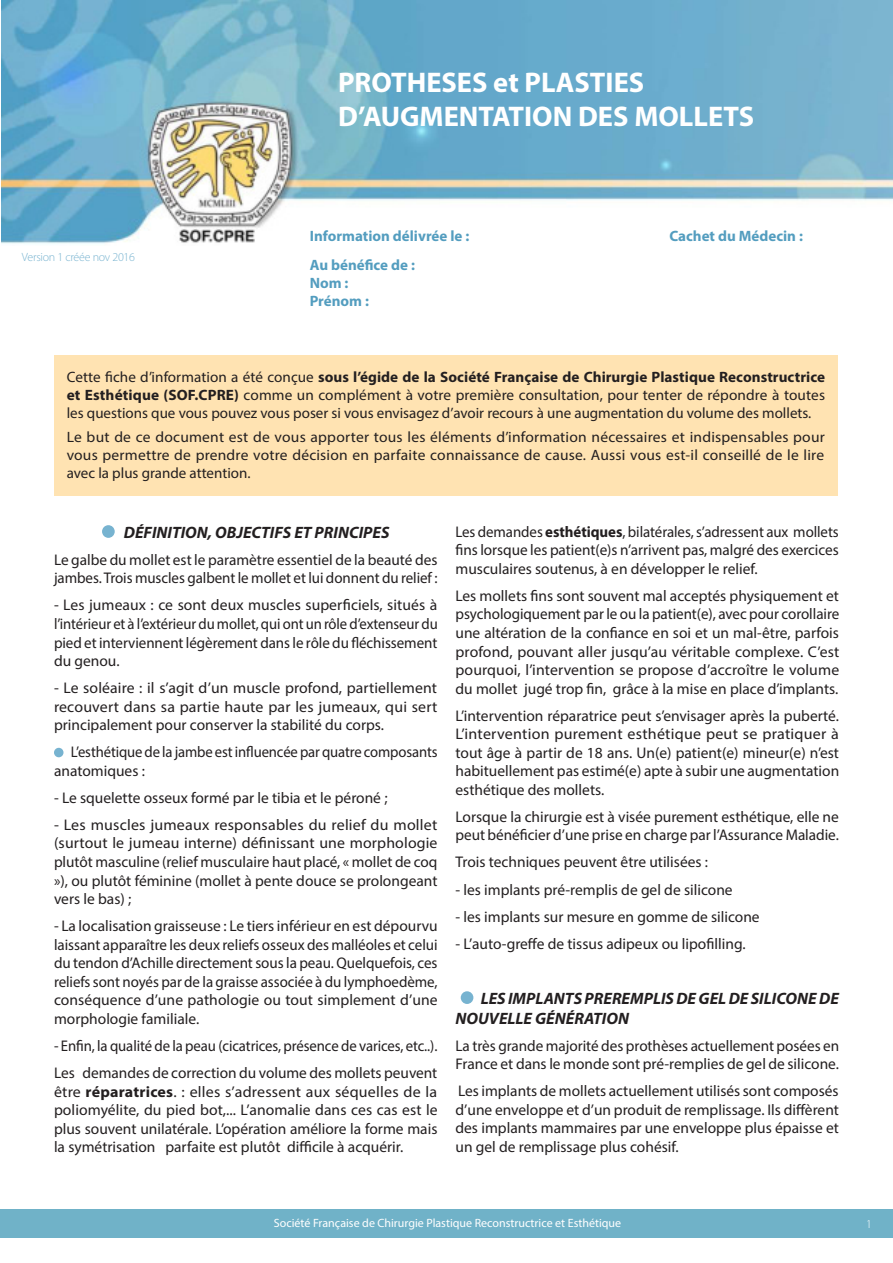
<style>
.page{position:relative;width:893px;height:1263px;background:#fff}
.page>*{position:absolute;margin:0;border:0;box-sizing:border-box;transform-origin:0 0}
.t1{font:700 28.5px/34.2px "Myriad Pro";color:#fff}
.t2{font:italic 700 16.5px/19.8px "Myriad Pro";color:#231f20}
.t3{font:15.45px/18.6px "Myriad Pro";color:#231f20;text-align:justify}
.t4{font:15.45px/18.6px "Myriad Pro";color:#231f20;scale:.96 1}
.t5{font:15.45px/18.6px "Myriad Pro";color:#231f20;scale:.95 1}
.t6{font:15px/18px "Myriad Pro";color:#231f20;text-align:justify}
.t7{font:700 15px/18px "Myriad Pro";color:#539dbf}
.t8{font:12px "Myriad Pro";color:#fff}
.t9{font:300 12px "Myriad Pro";letter-spacing:-.02em;color:#77b3d0}
.t10{font:300 12px "Myriad Pro";color:#fff}
.s1{font-weight:700}
</style>
<div class="page">
<div style="left:0;top:1209px;width:893px;height:29px;background:#70b2c8"></div>
<div style="left:54px;top:355px;width:783px;height:140px;background:#ffe3b2"></div>
<div style="left:102px;top:525px;width:13px;height:13px;background:#77b3d0;border-radius:50%"></div>
<div style="left:54px;top:748px;width:10px;height:9px;background:#77b3d0;border-radius:50%"></div>
<div style="left:461px;top:991px;width:12px;height:13px;background:#77b3d0;border-radius:50%"></div>
<img style="left:1px;top:1px;width:892px;height:243px">
<p class="t9" style="left:22px;top:249px;width:115px">Version 1 créée nov 2016</p>
<h1 class="t1" style="left:338px;top:67px;width:418px">PROTHESES et PLASTIES<br>D’AUGMENTATION DES MOLLETS</h1>
<p class="t7" style="left:310px;top:228px;width:161px">Information délivrée le :</p>
<p class="t7" style="left:669px;top:228px;width:135px">Cachet du Médecin :</p>
<p class="t7" style="left:310px;top:257px;width:107px">Au bénéfice de :<br>Nom :<br>Prénom :</p>
<p class="t6" style="left:67px;top:368px;width:760px">Cette fiche d’information a été conçue <span class="s1">sous l’égide de la Société Française de Chirurgie Plastique Reconstructrice et Esthétique (SOF.CPRE)</span> comme un complément à votre première consultation, pour tenter de répondre à toutes les questions que vous pouvez vous poser si vous envisagez d’avoir recours à une augmentation du volume des mollets.</p>
<p class="t6" style="left:67px;top:429px;width:760px">Le but de ce document est de vous apporter tous les éléments d’information nécessaires et indispensables pour vous permettre de prendre votre décision en parfaite connaissance de cause. Aussi vous est-il conseillé de le lire avec la plus grande attention.</p>
<p class="t2" style="left:124px;top:522px;width:267px">DÉFINITION, OBJECTIFS ET PRINCIPES</p>
<p class="t3" style="left:54px;top:551px;width:385px">Le galbe du mollet est le paramètre essentiel de la beauté des jambes. Trois muscles galbent le mollet et lui donnent du relief :</p>
<p class="t3" style="left:54px;top:596px;width:385px">- Les jumeaux : ce sont deux muscles superficiels, situés à l’intérieur et à l’extérieur du mollet, qui ont un rôle d’extenseur du pied et interviennent légèrement dans le rôle du fléchissement du genou.</p>
<p class="t3" style="left:54px;top:679px;width:385px">- Le soléaire : il s’agit d’un muscle profond, partiellement recouvert dans sa partie haute par les jumeaux, qui sert principalement pour conserver la stabilité du corps.</p>
<p class="t5" style="left:54px;top:743px;width:405px;text-indent:17px">L’esthétique de la jambe est influencée par quatre composants anatomiques :</p>
<p class="t3" style="left:54px;top:789px;width:335px">- Le squelette osseux formé par le tibia et le péroné ;</p>
<p class="t3" style="left:54px;top:816px;width:385px">- Les muscles jumeaux responsables du relief du mollet (surtout le jumeau interne) définissant une morphologie plutôt masculine (relief musculaire haut placé, « mollet de coq »), ou plutôt féminine (mollet à pente douce se prolongeant vers le bas) ;</p>
<p class="t3" style="left:54px;top:917px;width:385px">- La localisation graisseuse : Le tiers inférieur en est dépourvu laissant apparaître les deux reliefs osseux des malléoles et celui du tendon d’Achille directement sous la peau. Quelquefois, ces reliefs sont noyés par de la graisse associée à du lymphoedème, conséquence d’une pathologie ou tout simplement d’une morphologie familiale.</p>
<p class="t4" style="left:54px;top:1033px;width:401px;line-height:27px">- Enfin, la qualité de la peau (cicatrices, présence de varices, etc..).<br>Les demandes de correction du volume des mollets peuvent</p>
<p class="t3" style="left:54px;top:1082px;width:385px">être <span class="s1">réparatrices</span>. : elles s’adressent aux séquelles de la poliomyélite, du pied bot,... L’anomalie dans ces cas est le plus souvent unilatérale. L’opération améliore la forme mais la symétrisation parfaite est plutôt difficile à acquérir.</p>
<p class="t4" style="left:455px;top:523px;width:401px;text-align:justify">Les demandes <span class="s1">esthétiques</span>, bilatérales, s’adressent aux mollets fins lorsque les patient(e)s n’arrivent pas, malgré des exercices musculaires soutenus, à en développer le relief.</p>
<p class="t3" style="left:455px;top:587px;width:385px">Les mollets fins sont souvent mal acceptés physiquement et psychologiquement par le ou la patient(e), avec pour corollaire une altération de la confiance en soi et un mal-être, parfois profond, pouvant aller jusqu’au véritable complexe. C’est pourquoi, l’intervention se propose d’accroître le volume du mollet jugé trop fin, grâce à la mise en place d’implants.</p>
<p class="t3" style="left:455px;top:707px;width:385px">L’intervention réparatrice peut s’envisager après la puberté.<br>L’intervention purement esthétique peut se pratiquer à tout âge à partir de 18 ans. Un(e) patient(e) mineur(e) n’est habituellement pas estimé(e) apte à subir une augmentation esthétique des mollets.</p>
<p class="t3" style="left:455px;top:808px;width:385px">Lorsque la chirurgie est à visée purement esthétique, elle ne peut bénéficier d’une prise en charge par l’Assurance Maladie.</p>
<p class="t3" style="left:455px;top:853px;width:254px">Trois techniques peuvent être utilisées :</p>
<p class="t3" style="left:455px;top:880px;width:279px">- les implants pré-remplis de gel de silicone</p>
<p class="t3" style="left:455px;top:907px;width:306px">- les implants sur mesure en gomme de silicone</p>
<p class="t3" style="left:455px;top:934px;width:292px">- L’auto-greffe de tissus adipeux ou lipofilling.</p>
<p class="t2" style="left:455px;top:988px;width:385px;text-indent:25px">LES IMPLANTS PREREMPLIS DE GEL DE SILICONE DE<br>NOUVELLE GÉNÉRATION</p>
<p class="t3" style="left:455px;top:1037px;width:385px">La très grande majorité des prothèses actuellement posées en<br>France et dans le monde sont pré-remplies de gel de silicone.</p>
<p class="t3" style="left:455px;top:1082px;width:385px">Les implants de mollets actuellement utilisés sont composés d’une enveloppe et d’un produit de remplissage. Ils diffèrent des implants mammaires par une enveloppe plus épaisse et un gel de remplissage plus cohésif.</p>
<p class="t8" style="left:274px;top:1217px;width:349px">Société Française de Chirurgie Plastique Reconstructrice et Esthétique</p>
<p class="t10" style="left:866px;top:1217px;width:7px">1</p>
</div>
